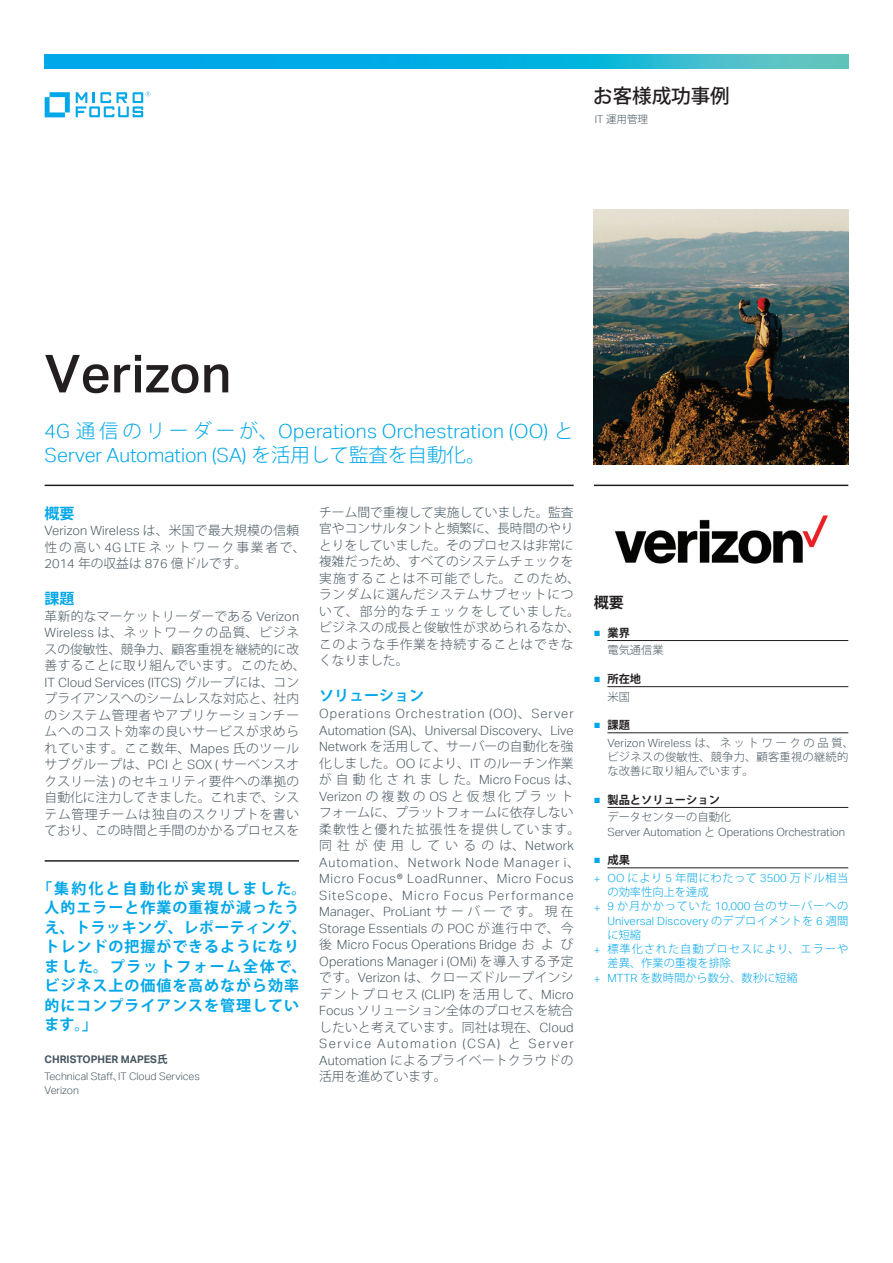
<style>
.page{position:relative;width:893px;height:1263px;background:#fff}
.page>*{position:absolute;margin:0;border:0;box-sizing:border-box;transform-origin:0 0}
.headline_35_38{font:500 52.5px "Aktiv Grotesk";color:#231f20}
.intro1_13_16-light_b{font:300 19.5px/24px "Aktiv Grotesk";letter-spacing:.015em;color:#00a7e9}
.collateral_name_13_1{font:500 19.5px "Koz Go Pro";color:#231f20}
.pull_quote_10_13-blu{font:700 15px/19.5px "Koz Go Pro";letter-spacing:.065em;color:#00a7e9}
.subhead_10_13-blue{font:700 15px "Koz Go Pro";color:#00a7e9}
.subhead_10_13{font:700 15px "Koz Go Pro";color:#231f20}
.body_8_5_11-grey{font:300 12.75px/16.5px "Aktiv Grotesk";letter-spacing:.055em;color:#45555f}
.body_8_5_11-grey-2{font:300 12.75px/16.5px "Koz Go Pro";letter-spacing:.025em;color:#45555f}
.body_8_5_11-grey-3{font:300 12.75px/16.5px "Koz Go Pro";letter-spacing:.14em;color:#45555f}
.t1{font:300 11.25px/14.2px "Koz Go Pro";letter-spacing:.05em;color:#00a7e9}
.caption_7_5_9_5_inde{font:300 11.25px/14.2px "Koz Go Pro";letter-spacing:.025em;color:#45555f}
.caption_7_5_9_5_inde-2{font:300 11.25px "Aktiv Grotesk";color:#45555f}
.t2{font:300 11.25px/14.2px "Koz Go Pro";letter-spacing:.08em;color:#00a7e9}
.t3{font:700 11.25px "Koz Go Pro";color:#231f20}
.t4{font:300 11.25px "Koz Go Pro";color:#00a7e9}
.caption_7_5_9_5_inde-3{font:300 11.25px "Koz Go Pro";color:#45555f}
.quote_company_7_9_5{font:300 10.5px "Aktiv Grotesk";color:#45555f}
.quote_name_caps_7_11{font:700 10.5px "Aktiv Grotesk";color:#45555f}
.caption_7_9_5-grey{font:300 10.5px "Koz Go Pro";color:#45555f}
.s1{font-family:"Aktiv Grotesk"}
.s2{font-family:"Koz Go Pro"}
.s3{font-family:"Arial";font-weight:400;color:#00a7e9}
</style>
<div class="page">
<hr style="left:45px;top:485px;width:529px;height:1px;background:#231f20">
<hr style="left:594px;top:485px;width:254px;height:1px;background:#231f20">
<img style="left:594px;top:210px;width:254px;height:254px">
<hr style="left:607px;top:640px;width:241px;height:1px;background:#231f20">
<hr style="left:607px;top:686px;width:241px;height:1px;background:#231f20">
<hr style="left:607px;top:732px;width:241px;height:1px;background:#231f20">
<hr style="left:607px;top:807px;width:241px;height:1px;background:#231f20">
<hr style="left:607px;top:867px;width:241px;height:1px;background:#231f20">
<hr style="left:45px;top:860px;width:254px;height:2px;background:#231f20">
<svg style="left:45px;top:92px;width:25px;height:25px"></svg>
<svg style="left:76px;top:92px;width:74px;height:25px"></svg>
<svg style="left:45px;top:54px;width:803px;height:15px;background:#14b1dd"></svg>
<img style="left:614px;top:515px;width:214px;height:48px">
<p class="collateral_name_13_1" style="left:593px;top:83px;width:138px">お客様成功事例</p>
<p class="caption_7_9_5-grey" style="left:595px;top:112px;width:55px"><span class="s1">IT</span> 運用管理</p>
<p class="headline_35_38" style="left:45px;top:342px;width:188px">Verizon</p>
<p class="intro1_13_16-light_b" style="left:45px;top:419px;width:530px">4G <span class="s2">通信のリーダーが、</span>Operations Orchestration (OO) <span class="s2">と<br></span>Server Automation (SA) <span class="s2">を活用して監査を自動化。</span></p>
<p class="subhead_10_13-blue" style="left:45px;top:503px;width:31px">概要</p>
<p class="body_8_5_11-grey-3" style="left:45px;top:522px;width:262px"><span class="s1">Verizon Wireless</span> は、米国で最大規模の信頼性の高い <span class="s1">4G LTE</span> ネットワーク事業者で、<br><span class="s1">2014</span> 年の収益は <span class="s1">876</span> 億ドルです。</p>
<p class="subhead_10_13-blue" style="left:45px;top:589px;width:31px">課題</p>
<p class="body_8_5_11-grey-2" style="left:45px;top:608px;width:262px">革新的なマーケットリーダーである <span class="s1">Verizon<br>Wireless</span> は、ネットワークの品質、ビジネスの俊敏性、競争力、顧客重視を継続的に改善することに取り組んでいます。このため、<br><span class="s1">IT Cloud Services (ITCS)</span> グループには、コンプライアンスへのシームレスな対応と、社内のシステム管理者やアプリケーションチームへのコスト効率の良いサービスが求められています。ここ数年、<span class="s1">Mapes</span> 氏のツールサブグループは、<span class="s1">PCI</span> と <span class="s1">SOX (</span> サーベンスオクスリー法 <span class="s1">)</span> のセキュリティ要件への準拠の自動化に注力してきました。これまで、システム管理チームは独自のスクリプトを書いており、この時間と手間のかかるプロセスを</p>
<p class="pull_quote_10_13-blu" style="left:45px;top:879px;width:263px;text-indent:-8px">「集約化と自動化が実現しました。人的エラーと作業の重複が減ったうえ、トラッキング、レポーティング、トレンドの把握ができるようになりました。プラットフォーム全体で、ビジネス上の価値を高めながら効率的にコンプライアンスを管理しています。」</p>
<p class="quote_name_caps_7_11" style="left:45px;top:1053px;width:124px">CHRISTOPHER MAPES<span class="s2">氏</span></p>
<p class="quote_company_7_9_5" style="left:45px;top:1070px;width:157px">Technical Staff<span class="s2">、</span>IT Cloud Services</p>
<p class="quote_company_7_9_5" style="left:45px;top:1084px;width:36px">Verizon</p>
<p class="body_8_5_11-grey-2" style="left:319px;top:504px;width:262px">チーム間で重複して実施していました。監査官やコンサルタントと頻繁に、長時間のやりとりをしていました。そのプロセスは非常に複雑だっため、すべてのシステムチェックを実施することは不可能でした。このため、ランダムに選んだシステムサブセットについて、部分的なチェックをしていました。ビジネスの成長と俊敏性が求められるなか、このような手作業を持続することはできなくなりました。</p>
<p class="subhead_10_13-blue" style="left:319px;top:686px;width:107px">ソリューション</p>
<p class="body_8_5_11-grey" style="left:319px;top:705px;width:262px">Operations Orchestration (OO)<span class="s2">、</span>Server<br>Automation (SA)<span class="s2">、</span>Universal Discovery<span class="s2">、</span>Live<br>Network <span class="s2">を活用して、サーバーの自動化を強化しました。</span>OO <span class="s2">により、</span>IT <span class="s2">のルーチン作業が自動化されました。</span>Micro Focus <span class="s2">は、<br></span>Verizon<span class="s2">の複数の</span>OS<span class="s2">と仮想化プラットフォームに、プラットフォームに依存しない柔軟性と優れた拡張性を提供しています。同社が使用しているのは、</span>Network<br>Automation<span class="s2">、</span>Network Node Manager i<span class="s2">、<br></span>Micro Focus® LoadRunner<span class="s2">、</span>Micro Focus<br>SiteScope<span class="s2">、</span>Micro Focus Performance<br>Manager<span class="s2">、</span>ProLiant <span class="s2">サーバーです。現在<br></span>Storage Essentials <span class="s2">の</span> POC <span class="s2">が進行中で、今後</span> Micro Focus Operations Bridge <span class="s2">および<br></span>Operations Manager i (OMi) <span class="s2">を導入する予定です。</span>Verizon <span class="s2">は、クローズドループインシデントプロセス</span> (CLIP) <span class="s2">を活用して、</span>Micro<br>Focus <span class="s2">ソリューション全体のプロセスを統合したいと考えています。同社は現在、</span>Cloud<br>Service Automation (CSA) <span class="s2">と</span> Server<br>Automation <span class="s2">によるプライベートクラウドの活用を進めています。</span></p>
<p class="subhead_10_13" style="left:594px;top:593px;width:31px">概要</p>
<p class="t3" style="left:594px;top:625px;width:37px"><span class="s3">■</span> 業界</p>
<p class="caption_7_5_9_5_inde-3" style="left:607px;top:643px;width:58px">電気通信業</p>
<p class="t3" style="left:594px;top:672px;width:49px"><span class="s3">■</span> 所在地</p>
<p class="caption_7_5_9_5_inde-3" style="left:607px;top:689px;width:24px">米国</p>
<p class="t3" style="left:594px;top:718px;width:37px"><span class="s3">■</span> 課題</p>
<p class="caption_7_5_9_5_inde" style="left:607px;top:735px;width:248px"><span class="s1">Verizon Wireless</span> は、ネットワークの品質、ビジネスの俊敏性、競争力、顧客重視の継続的な改善に取り組んでいます。</p>
<p class="t3" style="left:594px;top:792px;width:127px"><span class="s3">■</span> 製品とソリューション</p>
<p class="caption_7_5_9_5_inde-3" style="left:607px;top:810px;width:125px">データセンターの自動化</p>
<p class="caption_7_5_9_5_inde-2" style="left:607px;top:825px;width:239px">Server Automation <span class="s2">と</span> Operations Orchestration</p>
<p class="t3" style="left:594px;top:853px;width:37px"><span class="s3">■</span> 成果</p>
<p class="t1" style="left:607px;top:870px;width:242px;text-indent:-14px"><span class="s1">+ OO</span> により <span class="s1">5</span> 年間にわたって <span class="s1">3500</span> 万ドル相当の効率性向上を達成</p>
<p class="t1" style="left:607px;top:899px;width:242px;text-align:justify;text-indent:-14px"><span class="s1">+ 9</span> か月かかっていた <span class="s1">10,000</span> 台のサーバーへの<span class="s1">Universal Discovery</span> のデプロイメントを <span class="s1">6</span> 週間に短縮</p>
<p class="t2" style="left:607px;top:942px;width:242px;text-indent:-14px"><span class="s1">+</span> 標準化された自動プロセスにより、エラーや差異、作業の重複を排除</p>
<p class="t4" style="left:594px;top:970px;width:205px"><span class="s1">+ MTTR</span> を数時間から数分、数秒に短縮</p>
</div>
